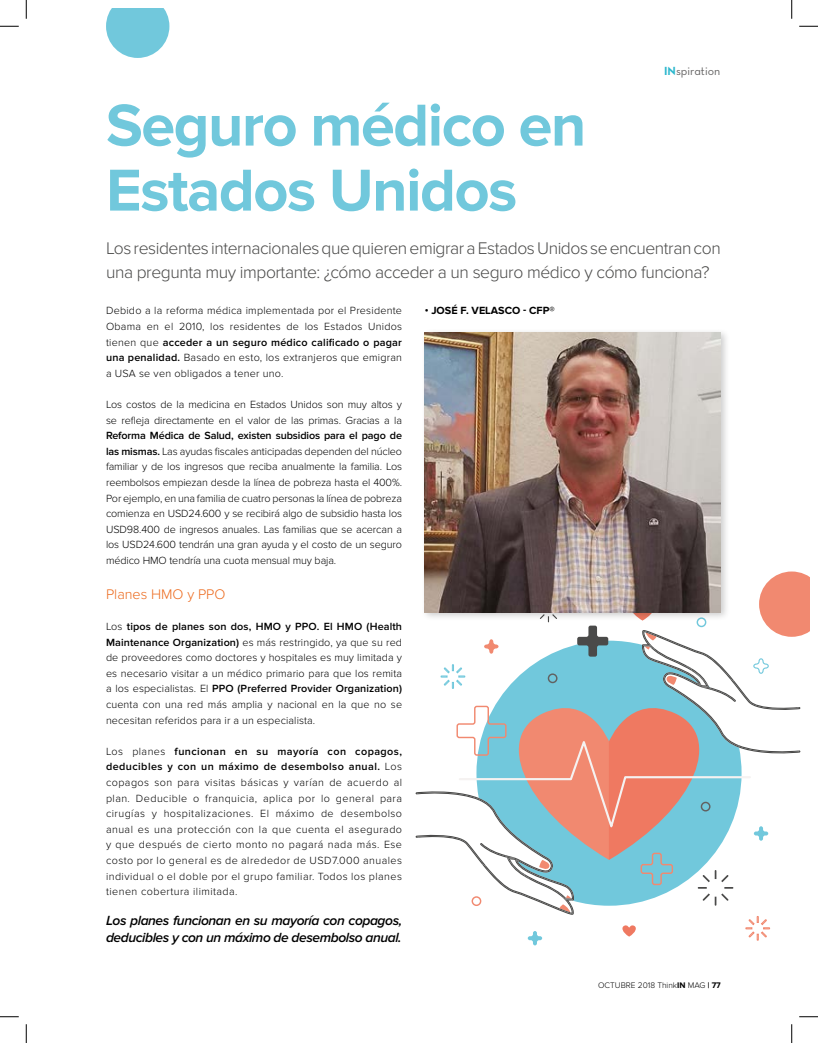
<style>
.page{position:relative;width:818px;height:1043px;background:#fff}
.page>*{position:absolute;margin:0;border:0;box-sizing:border-box;transform-origin:0 0}
.t1{font:700 61.25px/65px "Proxima Nova";letter-spacing:-.025em;color:#71c8dc}
.t2{font:300 17.5px/23.2px "Proxima Nova";letter-spacing:-.025em;color:#4a4a49}
.t3{font:300 14.38px "Proxima Nova";color:#ec691c}
.t4{font:italic 600 13.75px/17.5px "Proxima Nova";letter-spacing:-.03em;color:#000}
.t5{font:12px "Neutra Text Book Alt";color:#646363}
.t6{font:300 10.75px/15.6px "Proxima Nova";letter-spacing:.01em;color:#000;text-align:justify}
.t7{font:300 10.75px/15.6px "Proxima Nova";letter-spacing:-.01em;color:#000}
.t8{font:700 10.75px "Proxima Nova";color:#000}
.t9{font:300 8.38px "Proxima Nova";color:#000}
.s1{font-family:"Neutra Text Bold Alt";color:#2bb7cd}
.s2{font-weight:600}
.s3{font-weight:700}
</style>
<div class="page">
<svg style="left:106px;top:9px;width:63px;height:49px;background:#87d0e1"></svg>
<svg style="left:415px;top:571px;width:394px;height:374px"></svg>
<div style="left:420px;top:328px;width:310px;height:293px;background:#000;opacity:.2"></div>
<img style="left:425px;top:332px;width:295px;height:280px">
<svg style="left:0;top:25px;width:19px;height:2px"></svg>
<svg style="left:799px;top:25px;width:19px;height:2px"></svg>
<svg style="left:0;top:1016px;width:19px;height:1px"></svg>
<svg style="left:799px;top:1016px;width:19px;height:1px"></svg>
<svg style="left:25px;top:0;width:2px;height:19px"></svg>
<svg style="left:25px;top:1024px;width:2px;height:18px"></svg>
<svg style="left:791px;top:0;width:1px;height:19px"></svg>
<svg style="left:791px;top:1024px;width:1px;height:18px"></svg>
<h1 class="t1" style="left:106px;top:94px;width:482px">Seguro médico en<br>Estados Unidos</h1>
<p class="t5" style="left:664px;top:64px;width:58px"><span class="s1">IN</span>spiration</p>
<h2 class="t2" style="left:106px;top:237px;width:616px">Los residentes internacionales que quieren emigrar a Estados Unidos se encuentran con una pregunta muy importante: ¿cómo acceder a un seguro médico y cómo funciona?</h2>
<p class="t6" style="left:106px;top:303px;width:297px">Debido a la reforma médica implementada por el Presidente</p>
<p class="t8" style="left:425px;top:305px;width:132px">• JOSÉ F. VELASCO - CFP®</p>
<p class="t6" style="left:106px;top:319px;width:297px">Obama en el 2010, los residentes de los Estados Unidos tienen que <span class="s2">acceder a un seguro médico calificado o pagar una penalidad.</span> Basado en esto, los extranjeros que emigran a USA se ven obligados a tener uno.</p>
<p class="t7" style="left:106px;top:397px;width:297px">Los costos de la medicina en Estados Unidos son muy altos y se refleja directamente en el valor de las primas. Gracias a la</p>
<p class="t6" style="left:106px;top:428px;width:297px"><span class="s2">Reforma Médica de Salud, existen subsidios para el pago de las mismas.</span> Las ayudas fiscales anticipadas dependen del núcleo familiar y de los ingresos que reciba anualmente la familia. Los reembolsos empiezan desde la línea de pobreza hasta el 400%.<br>Por ejemplo, en una familia de cuatro personas la línea de pobreza comienza en USD24.600 y se recibirá algo de subsidio hasta los USD98.400 de ingresos anuales. Las familias que se acercan a los USD24.600 tendrán una gran ayuda y el costo de un seguro médico HMO tendría una cuota mensual muy baja.</p>
<h3 class="t3" style="left:106px;top:586px;width:121px">Planes HMO y PPO</h3>
<p class="t6" style="left:106px;top:619px;width:297px">Los <span class="s2">tipos de planes son dos, HMO y PPO. El HMO (Health Maintenance Organization)</span> es más restringido, ya que su red de proveedores como doctores y hospitales es muy limitada y es necesario visitar a un médico primario para que los remita a los especialistas. El <span class="s2">PPO (Preferred Provider Organization) </span>cuenta con una red más amplia y nacional en la que no se necesitan referidos para ir a un especialista.</p>
<p class="t6" style="left:106px;top:743px;width:297px">Los planes <span class="s2">funcionan en su mayoría con copagos, deducibles y con un máximo de desembolso anual.</span> Los copagos son para visitas básicas y varían de acuerdo al plan. Deducible o franquicia, aplica por lo general para cirugías y hospitalizaciones. El máximo de desembolso anual es una protección con la que cuenta el asegurado y que después de cierto monto no pagará nada más. Ese costo por lo general es de alrededor de USD7.000 anuales individual o el doble por el grupo familiar. Todos los planes tienen cobertura ilimitada.</p>
<p class="t4" style="left:106px;top:911px;width:297px">Los planes funcionan en su mayoría con copagos, deducibles y con un máximo de desembolso anual.</p>
<p class="t9" style="left:598px;top:980px;width:124px">OCTUBRE 2018 Think<span class="s3">IN</span> MAG <span class="s3">| 77</span></p>
</div>
